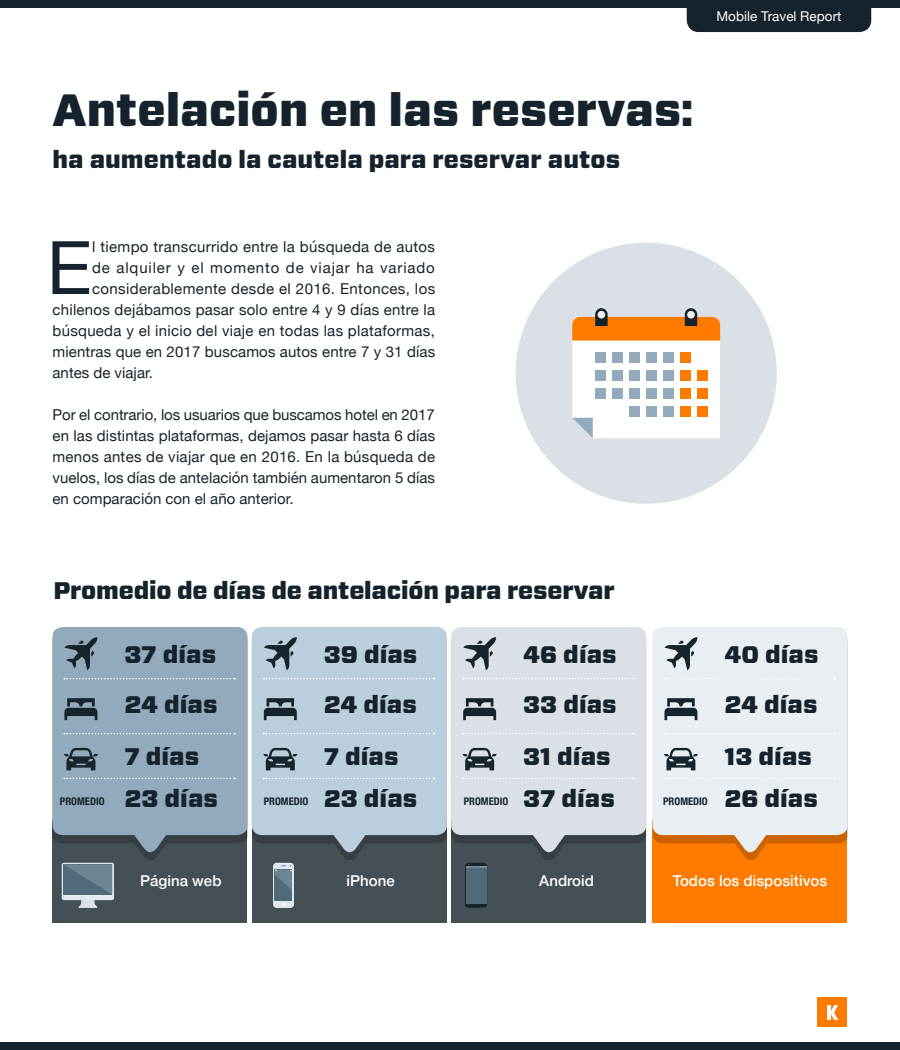
<style>
.page{position:relative;width:900px;height:1050px;background:#fff}
.page>*{position:absolute;margin:0;border:0;box-sizing:border-box;transform-origin:0 0}
.t1{font:73.8px "Helvetica Neue";color:#17232c}
.t2{font:900 45px "Forza";letter-spacing:.005em;color:#17232c}
.t3{font:900 24px/49.1px "Forza";letter-spacing:.005em;color:#17232c}
.t4{font:15px/21px "Helvetica Neue";letter-spacing:.02em;color:#17232c;text-align:justify}
.t5{font:500 15px "Helvetica Neue";letter-spacing:.005em;color:#fff}
.t6{font:15px "Helvetica Neue";letter-spacing:.06em;color:#17232c}
.t7{font:13.5px "Helvetica Neue";letter-spacing:.005em;color:#fff}
.t8{font:700 condensed 10.5px "Helvetica Neue";color:#17232c}
</style>
<div class="page">
<div style="left:687px;top:8px;width:184px;height:24px;background:#17232c"></div>
<div style="left:0;top:0;width:900px;height:8px;background:#17232c"></div>
<div style="left:0;top:1042px;width:900px;height:8px;background:#17232c"></div>
<div style="left:818px;top:998px;width:30px;height:30px;background:#ff7b00"></div>
<hr style="left:827px;top:1005px;width:3px;height:15px;background:#fff">
<svg style="left:830px;top:1005px;width:8px;height:15px"></svg>
<div style="left:52px;top:820px;width:196px;height:103px;background:#454f56"></div>
<div style="left:52px;top:634px;width:196px;height:226px;background:#000;opacity:.2"></div>
<div style="left:53px;top:627px;width:195px;height:208px;background:#92aabb"></div>
<svg style="left:126px;top:824px;width:48px;height:33px"></svg>
<svg style="left:64px;top:778px;width:171px;height:1px"></svg>
<svg style="left:64px;top:733px;width:171px;height:1px"></svg>
<svg style="left:64px;top:678px;width:171px;height:1px"></svg>
<svg style="left:64px;top:748px;width:34px;height:22px"></svg>
<svg style="left:64px;top:637px;width:34px;height:33px"></svg>
<svg style="left:64px;top:698px;width:33px;height:22px"></svg>
<div style="left:252px;top:820px;width:195px;height:103px;background:#454f56"></div>
<div style="left:252px;top:634px;width:195px;height:226px;background:#000;opacity:.2"></div>
<div style="left:252px;top:627px;width:195px;height:208px;background:#bacedc"></div>
<svg style="left:325px;top:824px;width:48px;height:33px"></svg>
<svg style="left:263px;top:778px;width:171px;height:1px"></svg>
<svg style="left:263px;top:733px;width:171px;height:1px"></svg>
<svg style="left:263px;top:678px;width:171px;height:1px"></svg>
<svg style="left:263px;top:748px;width:34px;height:22px"></svg>
<svg style="left:264px;top:637px;width:33px;height:33px"></svg>
<svg style="left:264px;top:698px;width:33px;height:22px"></svg>
<div style="left:451px;top:820px;width:195px;height:103px;background:#454f56"></div>
<div style="left:451px;top:634px;width:195px;height:226px;background:#000;opacity:.2"></div>
<div style="left:451px;top:627px;width:195px;height:208px;background:#dae0e5"></div>
<svg style="left:525px;top:824px;width:48px;height:33px"></svg>
<svg style="left:463px;top:778px;width:171px;height:1px"></svg>
<svg style="left:463px;top:733px;width:171px;height:1px"></svg>
<svg style="left:463px;top:678px;width:171px;height:1px"></svg>
<svg style="left:463px;top:748px;width:34px;height:22px"></svg>
<svg style="left:463px;top:637px;width:34px;height:33px"></svg>
<svg style="left:463px;top:698px;width:33px;height:22px"></svg>
<div style="left:652px;top:820px;width:196px;height:103px;background:#ff7b00"></div>
<div style="left:652px;top:634px;width:196px;height:226px;background:#000;opacity:.2"></div>
<div style="left:653px;top:627px;width:195px;height:208px;background:#e9eef2"></div>
<svg style="left:726px;top:824px;width:48px;height:33px"></svg>
<svg style="left:664px;top:778px;width:171px;height:1px"></svg>
<svg style="left:664px;top:733px;width:171px;height:1px"></svg>
<svg style="left:664px;top:678px;width:171px;height:1px"></svg>
<svg style="left:664px;top:748px;width:34px;height:22px"></svg>
<svg style="left:664px;top:637px;width:34px;height:33px"></svg>
<svg style="left:664px;top:698px;width:33px;height:22px"></svg>
<svg style="left:62px;top:863px;width:52px;height:37px"></svg>
<svg style="left:63px;top:864px;width:49px;height:44px;background:#718491"></svg>
<svg style="left:465px;top:863px;width:22px;height:45px"></svg>
<div style="left:466px;top:866px;width:21px;height:37px;background:#52697a"></div>
<svg style="left:466px;top:864px;width:21px;height:3px"></svg>
<div style="left:273px;top:863px;width:21px;height:45px;background:#e0e8ed;border-radius:3px"></div>
<div style="left:275px;top:870px;width:17px;height:31px;background:#52697a"></div>
<svg style="left:273px;top:865px;width:21px;height:25px"></svg>
<div style="left:516px;top:243px;width:261px;height:261px;background:#dae0e5;border-radius:50%"></div>
<svg style="left:572px;top:308px;width:148px;height:130px;background:#f5dcc5"></svg>
<div style="left:680px;top:352px;width:11px;height:11px;background:#ff7b00"></div>
<div style="left:663px;top:352px;width:11px;height:11px;background:#92aabb"></div>
<div style="left:646px;top:352px;width:11px;height:11px;background:#92aabb"></div>
<div style="left:629px;top:352px;width:11px;height:11px;background:#92aabb"></div>
<div style="left:612px;top:352px;width:11px;height:11px;background:#92aabb"></div>
<div style="left:595px;top:352px;width:11px;height:11px;background:#92aabb"></div>
<div style="left:697px;top:370px;width:11px;height:11px;background:#ff7b00"></div>
<div style="left:680px;top:370px;width:11px;height:11px;background:#ff7b00"></div>
<div style="left:663px;top:370px;width:11px;height:11px;background:#92aabb"></div>
<div style="left:646px;top:370px;width:11px;height:11px;background:#92aabb"></div>
<div style="left:629px;top:370px;width:11px;height:11px;background:#92aabb"></div>
<div style="left:612px;top:370px;width:11px;height:11px;background:#92aabb"></div>
<div style="left:595px;top:370px;width:11px;height:11px;background:#92aabb"></div>
<div style="left:697px;top:388px;width:11px;height:11px;background:#ff7b00"></div>
<div style="left:680px;top:388px;width:11px;height:11px;background:#ff7b00"></div>
<div style="left:663px;top:388px;width:11px;height:11px;background:#92aabb"></div>
<div style="left:646px;top:388px;width:11px;height:11px;background:#92aabb"></div>
<div style="left:629px;top:388px;width:11px;height:11px;background:#92aabb"></div>
<div style="left:612px;top:388px;width:11px;height:11px;background:#92aabb"></div>
<div style="left:595px;top:388px;width:11px;height:11px;background:#92aabb"></div>
<div style="left:697px;top:406px;width:11px;height:11px;background:#ff7b00"></div>
<div style="left:680px;top:406px;width:11px;height:11px;background:#ff7b00"></div>
<div style="left:663px;top:406px;width:11px;height:11px;background:#92aabb"></div>
<div style="left:646px;top:406px;width:11px;height:11px;background:#92aabb"></div>
<div style="left:629px;top:406px;width:11px;height:11px;background:#92aabb"></div>
<p class="t7" style="left:716px;top:6px;width:127px">Mobile Travel Report</p>
<h2 class="t2" style="left:52px;top:80px;width:642px">Antelación en las reservas:</h2>
<h3 class="t3" style="left:52px;top:136px;width:569px">ha aumentado la cautela para reservar autos</h3>
<h1 class="t1" style="left:47px;top:215px;width:47px">E</h1>
<p class="t4" style="left:92px;top:237px;width:344px">l tiempo transcurrido entre la búsqueda de autos</p>
<p class="t6" style="left:92px;top:257px;width:344px">de alquiler y el momento de viajar ha variado</p>
<p class="t4" style="left:92px;top:279px;width:345px">considerablemente desde el 2016. Entonces, los</p>
<p class="t4" style="left:53px;top:300px;width:384px">chilenos dejábamos pasar solo entre 4 y 9 días entre la</p>
<p class="t4" style="left:53px;top:321px;width:384px">búsqueda y el inicio del viaje en todas las plataformas,</p>
<p class="t4" style="left:53px;top:342px;width:384px">mientras que en 2017 buscamos autos entre 7 y 31 días</p>
<p class="t4" style="left:53px;top:363px;width:102px">antes de viajar.</p>
<p class="t4" style="left:53px;top:405px;width:384px">Por el contrario, los usuarios que buscamos hotel en 2017 en las distintas plataformas, dejamos pasar hasta 6 días menos antes de viajar que en 2016. En la búsqueda de vuelos, los días de antelación también aumentaron 5 días en comparación con el año anterior.</p>
<h3 class="t3" style="left:53px;top:566px;width:563px">Promedio de días de antelación para reservar</h3>
<h3 class="t3" style="left:124px;top:631px;width:95px">37 días<br>24 días</h3>
<h3 class="t3" style="left:124px;top:736px;width:95px;line-height:42px">7 días<br>23 días</h3>
<h3 class="t3" style="left:324px;top:631px;width:95px">39 días<br>24 días</h3>
<h3 class="t3" style="left:324px;top:736px;width:95px;line-height:42px">7 días<br>23 días</h3>
<h3 class="t3" style="left:523px;top:631px;width:95px">46 días<br>33 días</h3>
<h3 class="t3" style="left:523px;top:736px;width:93px;line-height:42px">31 días<br>37 días</h3>
<h3 class="t3" style="left:724px;top:631px;width:96px">40 días<br>24 días</h3>
<h3 class="t3" style="left:724px;top:732px;width:89px">13 días</h3>
<p class="t8" style="left:60px;top:793px;width:46px">PROMEDIO</p>
<p class="t8" style="left:264px;top:793px;width:46px">PROMEDIO</p>
<p class="t8" style="left:464px;top:793px;width:46px">PROMEDIO</p>
<p class="t8" style="left:663px;top:793px;width:46px">PROMEDIO</p>
<h3 class="t3" style="left:724px;top:774px;width:95px">26 días</h3>
<p class="t5" style="left:140px;top:869px;width:83px">Página web</p>
<p class="t5" style="left:346px;top:869px;width:50px">iPhone</p>
<p class="t5" style="left:539px;top:869px;width:56px">Android</p>
<p class="t5" style="left:673px;top:869px;width:156px">Todos los dispositivos</p>
</div>
